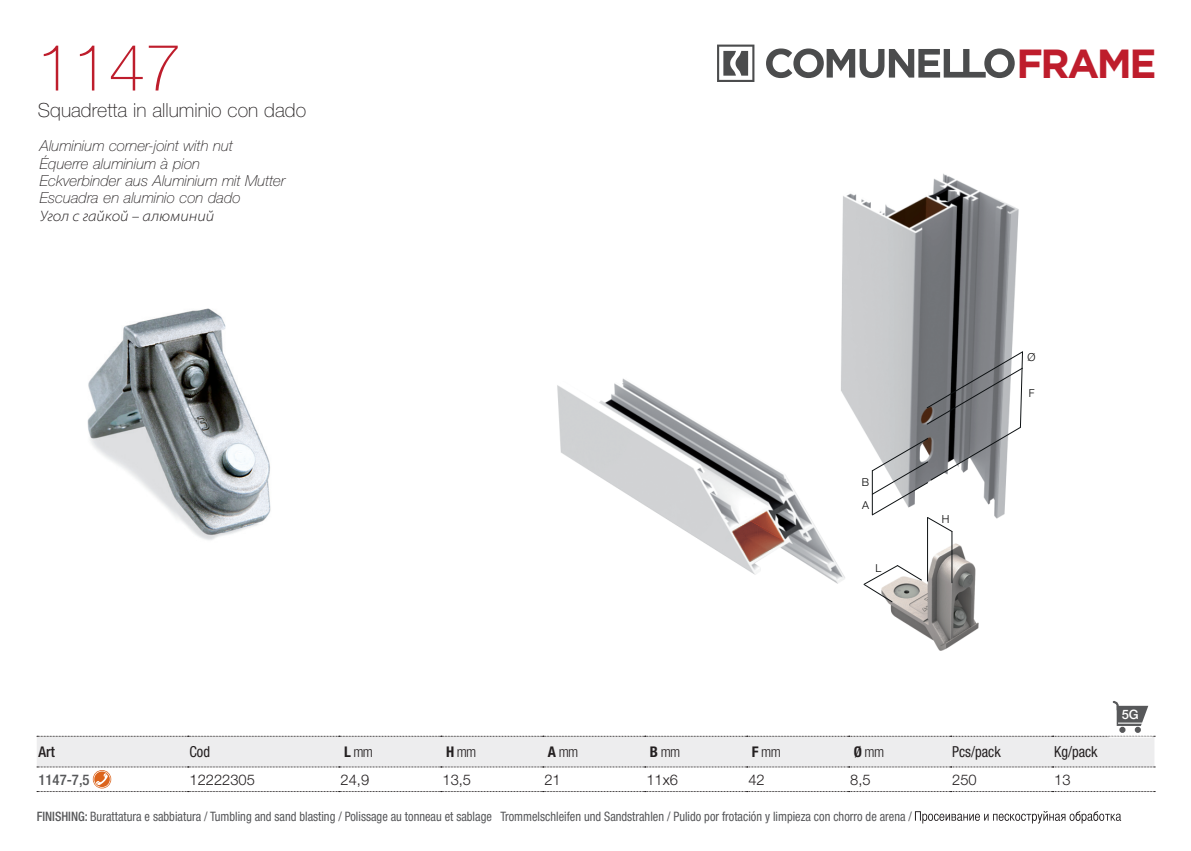
<style>
.page{position:relative;width:1191px;height:851px;background:#fff}
.page>*{position:absolute;margin:0;border:0;box-sizing:border-box;transform-origin:0 0}
.t1{font:100 65px "Helvetica Neue LT Std";color:#be1d2c}
.t2{font:700 40.4px "Gotham";letter-spacing:-.06em;color:#be1d2c}
.t3{font:100 19.4px "Helvetica Neue LT Std";color:#231f20}
.t4{font:italic 100 15.2px/17.4px "Helvetica Neue LT Std";color:#231f20}
.t5{font:condensed 15.2px "Helvetica Neue LT Std";color:#231f20;scale:.95 1}
.t6{font:300 14.8px "Helvetica Neue LT Std";color:#231f20}
.t7{font:300 condensed 14.8px "Helvetica Neue LT Std";letter-spacing:-.05em;color:#231f20}
.t8{font:500 condensed 14.8px "Helvetica Neue LT Std";color:#57585a}
.t9{font:500 condensed 14.8px "Helvetica Neue LT Std";color:#231f20}
.t10{font:condensed 13px "Helvetica Neue LT Std";color:#57585a;scale:.95 1}
.t11{font:500 13px "Helvetica Neue LT Std";color:#fff}
.t12{font:300 11.2px "Helvetica Neue LT Std";color:#000001}
.t13{font:300 11px "Helvetica Neue LT Std";color:#000001}
.t14{font:300 10.8px "Helvetica Neue LT Std";color:#000001}
.s1{font-family:"Myriad Pro";font-weight:300;font-stretch:semi-expanded}
.s2{font-weight:700}
.s3{font-weight:500}
</style>
<div class="page">
<svg style="left:766px;top:48px;width:248px;height:30px"></svg>
<svg style="left:717px;top:45px;width:37px;height:37px"></svg>
<img style="left:87px;top:308px;width:184px;height:232px">
<img style="left:557px;top:173px;width:466px;height:478px">
<hr style="left:927px;top:517px;width:1px;height:64px;background:#0e1214">
<hr style="left:951px;top:531px;width:1px;height:51px;background:#0e1214">
<svg style="left:872px;top:351px;width:150px;height:180px"></svg>
<hr style="left:872px;top:470px;width:1px;height:44px;background:#0e1214">
<svg style="left:863px;top:565px;width:58px;height:37px"></svg>
<svg style="left:37px;top:701px;width:1118px;height:91px"></svg>
<svg style="left:915px;top:811px;width:206px;height:12px"></svg>
<p class="t1" style="left:37px;top:30px;width:146px">1147</p>
<p class="t3" style="left:38px;top:99px;width:270px">Squadretta in alluminio con dado</p>
<p class="t4" style="left:40px;top:137px;width:247px">Aluminium corner-joint with nut<br>Équerre aluminium à pion<br>Eckverbinder aus Aluminium mit Mutter<br>Escuadra en aluminio con dado<br><span class="s1">Угол с гайкой – алюминий</span></p>
<h2 class="t2" style="left:1016px;top:40px;width:142px">FRAME</h2>
<p class="t14" style="left:862px;top:476px;width:9px">B</p>
<p class="t14" style="left:862px;top:498px;width:8px">A</p>
<p class="t13" style="left:875px;top:561px;width:7px">L</p>
<p class="t12" style="left:941px;top:511px;width:9px">H</p>
<p class="t13" style="left:1027px;top:350px;width:10px">Ø</p>
<p class="t13" style="left:1028px;top:386px;width:7px">F</p>
<p class="t11" style="left:1121px;top:706px;width:19px">5G</p>
<p class="t9" style="left:38px;top:742px;width:18px">Art</p>
<p class="t5" style="left:189px;top:742px;width:23px">Cod</p>
<p class="t7" style="left:344px;top:743px;width:30px"><span class="s2">L</span> mm</p>
<p class="t7" style="left:446px;top:743px;width:32px"><span class="s2">H</span> mm</p>
<p class="t7" style="left:548px;top:743px;width:32px"><span class="s2">A</span> mm</p>
<p class="t7" style="left:650px;top:743px;width:32px"><span class="s2">B</span> mm</p>
<p class="t7" style="left:752px;top:743px;width:30px"><span class="s2">F</span> mm</p>
<p class="t7" style="left:853px;top:743px;width:32px"><span class="s2">Ø</span> mm</p>
<p class="t5" style="left:952px;top:742px;width:53px">Pcs/pack</p>
<p class="t5" style="left:1054px;top:742px;width:47px">Kg/pack</p>
<p class="t8" style="left:38px;top:771px;width:53px">1147-7,5</p>
<p class="t6" style="left:189px;top:770px;width:67px">12222305</p>
<p class="t6" style="left:340px;top:770px;width:30px">24,9</p>
<p class="t6" style="left:442px;top:770px;width:30px">13,5</p>
<p class="t6" style="left:544px;top:770px;width:18px">21</p>
<p class="t6" style="left:646px;top:770px;width:33px">11x6</p>
<p class="t6" style="left:748px;top:770px;width:18px">42</p>
<p class="t6" style="left:850px;top:770px;width:22px">8,5</p>
<p class="t6" style="left:952px;top:770px;width:26px">250</p>
<p class="t6" style="left:1054px;top:770px;width:18px">13</p>
<p class="t10" style="left:37px;top:808px;width:922px"><span class="s3">FINISHING:</span> Burattatura e sabbiatura / Tumbling and sand blasting / Polissage au tonneau et sablage Trommelschleifen und Sandstrahlen / Pulido por frotación y limpieza con chorro de arena /</p>
</div>
